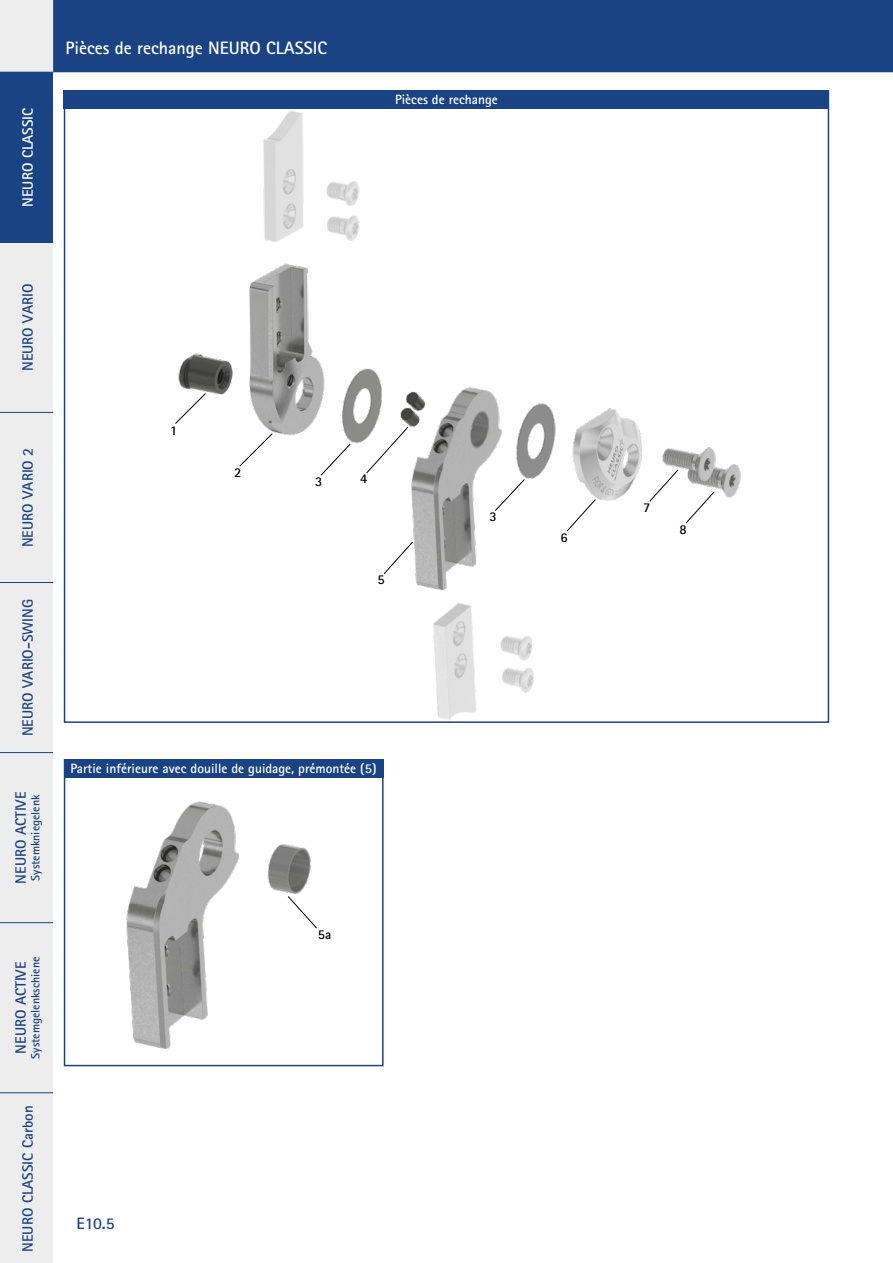
<style>
.page{position:relative;width:893px;height:1263px;background:#fff}
.page>*{position:absolute;margin:0;border:0;box-sizing:border-box;transform-origin:0 0}
.t1{font:700 18px "Rotis Sans Serif Pro";color:#fff}
.t2{font:700 16.5px "Rotis Sans Serif Pro";color:#194383}
.t3{font:700 15px "Rotis Sans Serif Pro";color:#194383}
.t4{font:700 15px "Rotis Sans Serif Pro";color:#fff}
.t5{font:700 13.5px "Rotis Sans Serif Pro";color:#fff}
.t6{font:700 13.5px "Rotis Sans Serif Pro";color:#000}
.t7{font:700 12px "Rotis Sans Serif Pro";color:#194383}
</style>
<div class="page">
<div style="left:64px;top:759px;width:320px;height:307px;border:2px solid #194383"></div>
<img style="left:172px;top:108px;width:573px;height:483px">
<svg style="left:433px;top:603px;width:101px;height:117px"></svg>
<svg style="left:256px;top:110px;width:112px;height:137px"></svg>
<svg style="left:174px;top:392px;width:33px;height:33px"></svg>
<svg style="left:320px;top:443px;width:31px;height:33px"></svg>
<svg style="left:494px;top:478px;width:31px;height:34px"></svg>
<svg style="left:239px;top:433px;width:34px;height:34px"></svg>
<svg style="left:366px;top:426px;width:43px;height:48px"></svg>
<svg style="left:383px;top:541px;width:31px;height:34px"></svg>
<svg style="left:566px;top:498px;width:30px;height:34px"></svg>
<svg style="left:685px;top:491px;width:30px;height:33px"></svg>
<svg style="left:649px;top:469px;width:30px;height:33px"></svg>
<div style="left:53px;top:0;width:840px;height:72px;background:#194383"></div>
<div style="left:0;top:1093px;width:53px;height:170px;background:#ededed"></div>
<div style="left:0;top:0;width:53px;height:1092px;background:#ededed"></div>
<div style="left:0;top:72px;width:53px;height:170px;background:#194383"></div>
<hr style="left:0;top:1092px;width:53px;height:1px;background:#194383">
<hr style="left:0;top:922px;width:53px;height:1px;background:#194383">
<hr style="left:0;top:752px;width:53px;height:1px;background:#194383">
<hr style="left:0;top:582px;width:53px;height:1px;background:#194383">
<hr style="left:0;top:412px;width:53px;height:1px;background:#194383">
<hr style="left:0;top:242px;width:53px;height:1px;background:#194383">
<div style="left:64px;top:759px;width:319px;height:18px;background:#194383"></div>
<div style="left:64px;top:90px;width:765px;height:18px;background:#194383"></div>
<img style="left:126px;top:801px;width:191px;height:248px">
<p class="t4" style="left:18px;top:207px;width:101px;rotate:-90deg">NEURO CLASSIC</p>
<p class="t1" style="left:66px;top:37px;width:263px">Pièces de rechange NEURO CLASSIC</p>
<p class="t5" style="left:395px;top:91px;width:104px">Pièces de rechange</p>
<p class="t3" style="left:18px;top:371px;width:89px;rotate:-90deg">NEURO VARIO</p>
<p class="t3" style="left:18px;top:547px;width:101px;rotate:-90deg">NEURO VARIO 2</p>
<p class="t3" style="left:18px;top:736px;width:139px;rotate:-90deg">NEURO VARIO-SWING</p>
<p class="t3" style="left:11px;top:883px;width:93px;rotate:-90deg">NEURO ACTIVE</p>
<p class="t7" style="left:28px;top:881px;width:88px;rotate:-90deg">Systemkniegelenk</p>
<p class="t3" style="left:11px;top:1054px;width:93px;rotate:-90deg">NEURO ACTIVE</p>
<p class="t7" style="left:28px;top:1058px;width:103px;rotate:-90deg">Systemgelenkschiene</p>
<p class="t3" style="left:18px;top:1252px;width:148px;rotate:-90deg">NEURO CLASSIC Carbon</p>
<p class="t6" style="left:170px;top:421px;width:9px">1</p>
<p class="t6" style="left:234px;top:464px;width:9px">2</p>
<p class="t6" style="left:315px;top:473px;width:9px">3</p>
<p class="t6" style="left:360px;top:470px;width:9px">4</p>
<p class="t6" style="left:378px;top:571px;width:9px">5</p>
<p class="t5" style="left:71px;top:760px;width:307px">Partie inférieure avec douille de guidage, prémontée (5)</p>
<p class="t2" style="left:77px;top:1213px;width:40px">E10.5</p>
<p class="t6" style="left:318px;top:925px;width:15px">5a</p>
<p class="t6" style="left:489px;top:508px;width:9px">3</p>
<p class="t6" style="left:560px;top:529px;width:9px">6</p>
<p class="t6" style="left:643px;top:499px;width:9px">7</p>
<p class="t6" style="left:679px;top:521px;width:9px">8</p>
</div>
